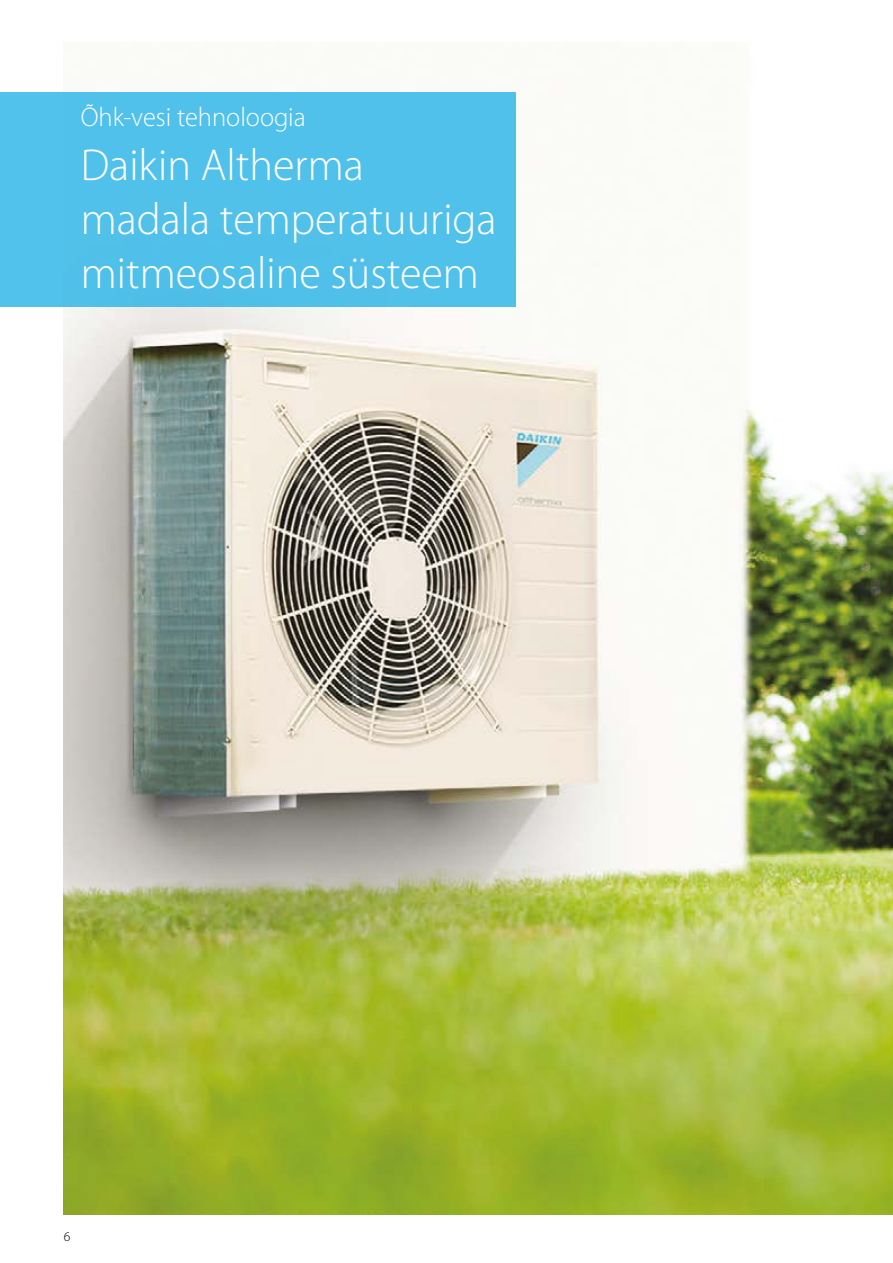
<style>
.page{position:relative;width:893px;height:1263px;background:#fff}
.page>*{position:absolute;margin:0;border:0;box-sizing:border-box;transform-origin:0 0}
.t1{font:300 45px/54px "Myriad Pro";color:#fff}
.t2{font:300 27px "Myriad Pro";color:#fff}
.t3{font:300 13.5px "Myriad Pro";color:#000}
</style>
<div class="page">
<img style="left:64px;top:92px;width:829px;height:1123px">
<div style="left:0;top:93px;width:516px;height:214px;background:#50c1ea"></div>
<p class="t2" style="left:81px;top:102px;width:227px">Õhk-vesi tehnoloogia</p>
<p class="t1" style="left:81px;top:139px;width:417px">Daikin Altherma madala temperatuuriga mitmeosaline süsteem</p>
<p class="t3" style="left:64px;top:1229px;width:8px">6</p>
</div>
